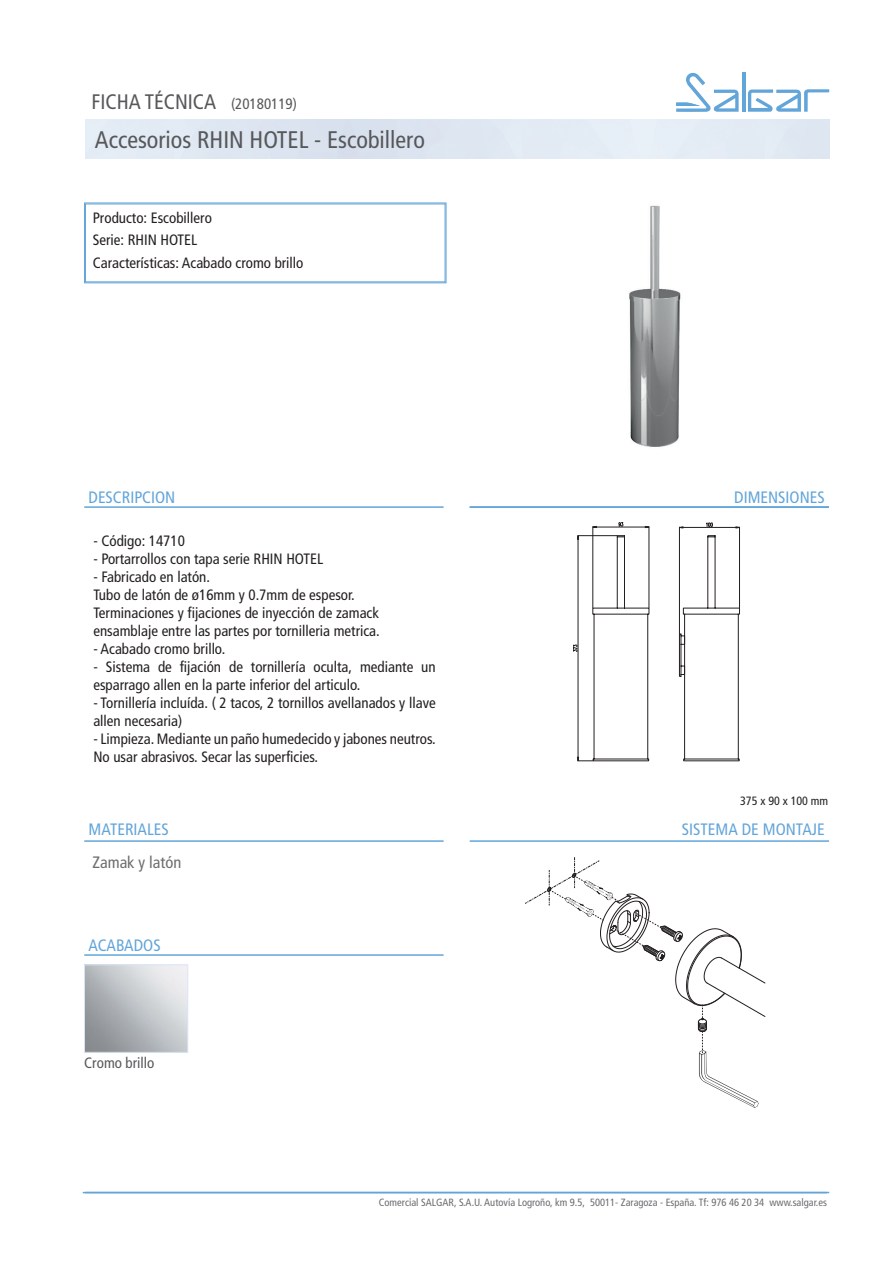
<style>
.page{position:relative;width:893px;height:1263px;background:#fff}
.page>*{position:absolute;margin:0;border:0;box-sizing:border-box;transform-origin:0 0}
.t1{font:condensed 24px "Frutiger LT";color:#57585a}
.t2{font:condensed 21px "Frutiger LT";color:#57585a}
.t3{font:condensed 16.5px "Frutiger LT";color:#62a5d9}
.t4{font:condensed 16.5px "Frutiger LT";color:#6c6d70}
.t5{font:condensed 15px/18px "Frutiger LT";color:#231f20}
.t6{font:condensed 15px "Frutiger LT";color:#57585a}
.t7{font:condensed 12px "Frutiger LT";color:#231f20}
.t8{font:condensed 10.5px "Frutiger LT";color:#6c6d70}
.s1{font-size:15px}
</style>
<div class="page">
<hr style="left:742px;top:72px;width:3px;height:40px;background:#62a5d9">
<svg style="left:676px;top:72px;width:63px;height:40px"></svg>
<svg style="left:748px;top:89px;width:81px;height:23px"></svg>
<hr style="left:85px;top:1192px;width:744px;height:1px;background:#62a5d9">
<hr style="left:83px;top:1192px;width:744px;height:1px;background:#62a5d9">
<hr style="left:470px;top:506px;width:359px;height:2px;background:#62a5d9">
<hr style="left:84px;top:506px;width:360px;height:2px;background:#62a5d9">
<hr style="left:84px;top:840px;width:360px;height:2px;background:#62a5d9">
<img style="left:629px;top:205px;width:52px;height:242px">
<hr style="left:84px;top:954px;width:360px;height:2px;background:#62a5d9">
<hr style="left:470px;top:840px;width:359px;height:2px;background:#62a5d9">
<div style="left:84px;top:965px;width:104px;height:87px;border:1px solid #dbe7f5"></div>
<svg style="left:84px;top:202px;width:363px;height:81px"></svg>
<div style="left:85px;top:204px;width:360px;height:78px;border:1px solid #62a5d9"></div>
<svg style="left:573px;top:535px;width:167px;height:226px"></svg>
<hr style="left:593px;top:527px;width:1px;height:81px;background:#231f20">
<hr style="left:649px;top:527px;width:1px;height:81px;background:#231f20">
<hr style="left:596px;top:527px;width:49px;height:1px;background:#231f20">
<svg style="left:618px;top:522px;width:5px;height:4px"></svg>
<hr style="left:679px;top:527px;width:1px;height:107px;background:#231f20">
<hr style="left:739px;top:527px;width:1px;height:81px;background:#231f20">
<hr style="left:683px;top:527px;width:53px;height:1px;background:#231f20">
<svg style="left:706px;top:522px;width:7px;height:5px"></svg>
<svg style="left:525px;top:857px;width:240px;height:251px"></svg>
<h2 class="t2" style="left:91px;top:89px;width:207px">FICHA TÉCNICA <span class="s1">(20180119)</span></h2>
<p class="t1" style="left:95px;top:125px;width:331px">Accesorios RHIN HOTEL - Escobillero</p>
<p class="t5" style="left:93px;top:208px;width:121px">Producto: Escobillero</p>
<p class="t5" style="left:93px;top:231px;width:106px">Serie: RHIN HOTEL</p>
<p class="t5" style="left:93px;top:253px;width:212px">Características: Acabado cromo brillo</p>
<p class="t3" style="left:89px;top:487px;width:88px">DESCRIPCION</p>
<p class="t5" style="left:93px;top:532px;width:93px">- Código: 14710</p>
<p class="t5" style="left:93px;top:550px;width:231px">- Portarrollos con tapa serie RHIN HOTEL</p>
<p class="t5" style="left:93px;top:568px;width:118px">- Fabricado en latón.</p>
<p class="t5" style="left:93px;top:586px;width:263px">Tubo de latón de ø16mm y 0.7mm de espesor.</p>
<p class="t5" style="left:93px;top:604px;width:287px">Terminaciones y fijaciones de inyección de zamack</p>
<p class="t5" style="left:93px;top:622px;width:288px">ensamblaje entre las partes por tornilleria metrica.</p>
<p class="t5" style="left:93px;top:640px;width:133px">- Acabado cromo brillo.</p>
<p class="t5" style="left:93px;top:658px;width:344px">- Sistema de fijación de tornillería oculta, mediante un esparrago allen en la parte inferior del articulo.</p>
<p class="t5" style="left:93px;top:694px;width:344px">- Tornillería incluída. ( 2 tacos, 2 tornillos avellanados y llave allen necesaria)</p>
<p class="t5" style="left:93px;top:730px;width:344px">- Limpieza. Mediante un paño humedecido y jabones neutros.<br>No usar abrasivos. Secar las superficies.</p>
<p class="t3" style="left:89px;top:820px;width:82px">MATERIALES</p>
<p class="t4" style="left:92px;top:852px;width:90px">Zamak y latón</p>
<p class="t3" style="left:89px;top:935px;width:74px">ACABADOS</p>
<p class="t6" style="left:84px;top:1054px;width:72px">Cromo brillo</p>
<p class="t3" style="left:734px;top:487px;width:92px">DIMENSIONES</p>
<p class="t7" style="left:740px;top:794px;width:90px">375 x 90 x 100 mm</p>
<p class="t3" style="left:682px;top:820px;width:144px">SISTEMA DE MONTAJE</p>
<p class="t8" style="left:379px;top:1196px;width:449px">Comercial SALGAR, S.A.U. Autovía Logroño, km 9.5, 50011- Zaragoza - España. Tf: 976 46 20 34 www.salgar.es</p>
</div>
